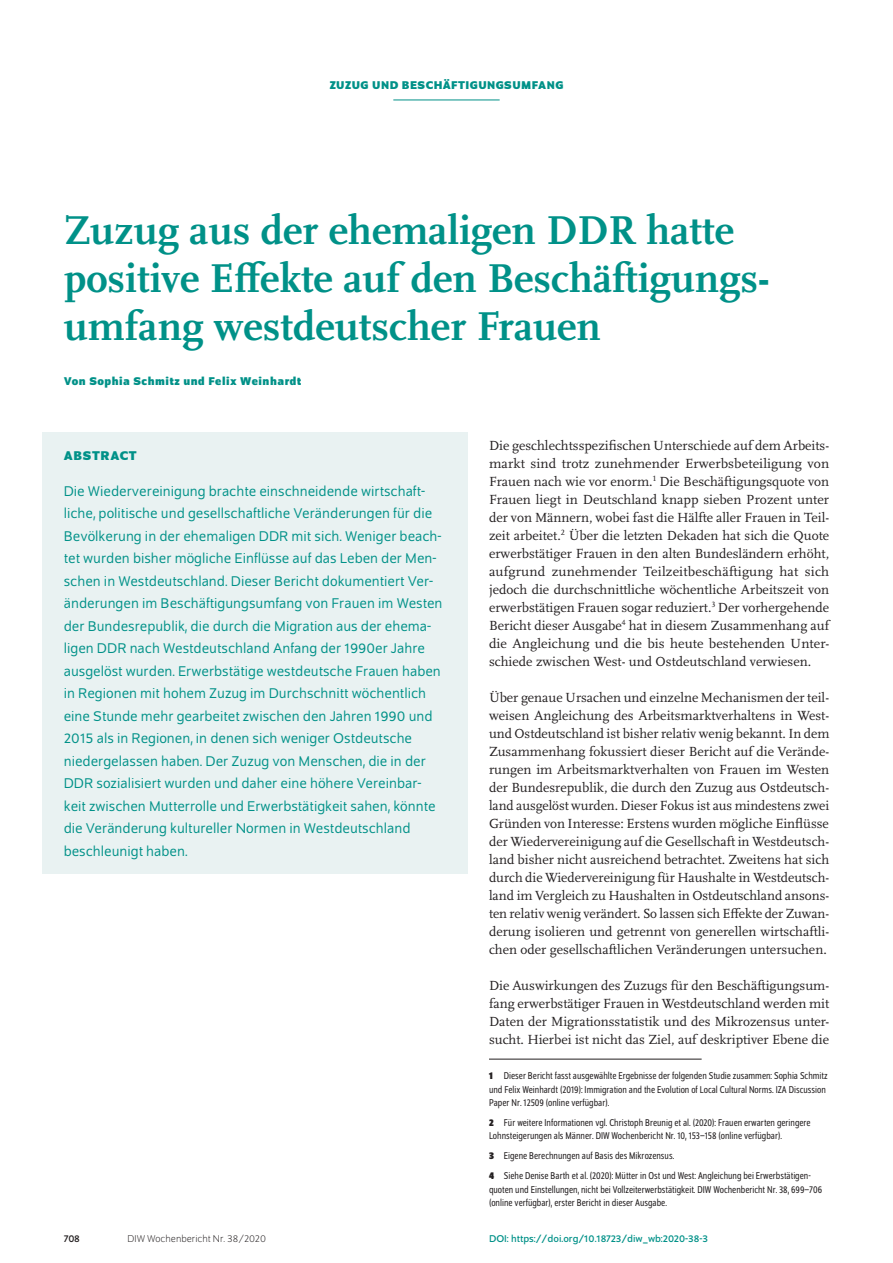
<style>
.page{position:relative;width:893px;height:1263px;background:#fff}
.page>*{position:absolute;margin:0;border:0;box-sizing:border-box;transform-origin:0 0}
.t1{font:700 42px/48px "Scala Pro";color:#009188}
.t2{font:15px/22.5px "Schumpeter Blond";color:#009188}
.t3{font:13.8px/18px "Scala Pro";color:#231f20;text-align:justify}
.t4{font:700 13.5px "Schumpeter";letter-spacing:.05em;color:#009188}
.t5{font:700 12px "Schumpeter";letter-spacing:.04em;color:#009188}
.t6{font:semi-condensed 10.5px/13.5px "Schumpeter Blond";color:#231f20}
.t7{font:10.5px "Schumpeter";color:#009188}
.t8{font:300 10.5px "Schumpeter";color:#231f20}
.t9{font:10.5px "Schumpeter";color:#231f20}
.s1{font-family:"Schumpeter";font-weight:700}
</style>
<div class="page">
<hr style="left:393px;top:100px;width:107px;height:1px;background:#009188">
<div style="left:43px;top:432px;width:425px;height:441px;background:#e9f2f2"></div>
<hr style="left:489px;top:1059px;width:213px;height:1px;background:#231f20">
<p class="t5" style="left:330px;top:79px;width:235px">ZUZUG UND BESCHÄFTIGUNGSUMFANG</p>
<h1 class="t1" style="left:64px;top:203px;width:705px">Zuzug aus der ehemaligen DDR hatte positive Effekte auf den Beschäftigungs&shy;umfang westdeutscher Frauen</h1>
<p class="t5" style="left:64px;top:374px;width:239px">Von Sophia Schmitz und Felix Weinhardt</p>
<p class="t4" style="left:64px;top:448px;width:75px">ABSTRACT</p>
<p class="t2" style="left:64px;top:480px;width:380px">Die Wiedervereinigung brachte einschneidende wirtschaft&shy;liche, politische und gesellschaftliche Veränderungen für die Bevölkerung in der ehemaligen DDR mit sich. Weniger beach&shy;tet wurden bisher mögliche Einflüsse auf das Leben der Men&shy;schen in Westdeutschland. Dieser Bericht dokumentiert Ver&shy;änderungen im Beschäftigungsumfang von Frauen im Westen der Bundesrepublik, die durch die Migration aus der ehema&shy;ligen DDR nach Westdeutschland Anfang der 1990er Jahre ausgelöst wurden. Erwerbstätige westdeutsche Frauen haben in Regionen mit hohem Zuzug im Durchschnitt wöchentlich eine Stunde mehr gearbeitet zwischen den Jahren 1990 und 2015 als in Regionen, in denen sich weniger Ostdeutsche niedergelassen haben. Der Zuzug von Menschen, die in der DDR sozialisiert wurden und daher eine höhere Vereinbar&shy;keit zwischen Mutterrolle und Erwerbstätigkeit sahen, könnte die Veränderung kultureller Normen in Westdeutschland beschleunigt haben.</p>
<p class="t3" style="left:489px;top:436px;width:342px">Die geschlechtsspezifischen Unterschiede auf dem Arbeits&shy;markt sind trotz zunehmender Erwerbsbeteiligung von Frauen nach wie vor enorm.<sup>1</sup> Die Beschäftigungsquote von Frauen liegt in Deutschland knapp sieben Prozent unter der von Männern, wobei fast die Hälfte aller Frauen in Teil&shy;zeit arbeitet.<sup>2</sup> Über die letzten Dekaden hat sich die Quote erwerbstätiger Frauen in den alten Bundesländern erhöht, aufgrund zunehmender Teilzeitbeschäftigung hat sich jedoch die durchschnittliche wöchentliche Arbeitszeit von erwerbstätigen Frauen sogar reduziert.<sup>3</sup> Der vorhergehende Bericht dieser Ausgabe<sup>4</sup> hat in diesem Zusammenhang auf die Angleichung und die bis heute bestehenden Unter&shy;schiede zwischen West- und Ostdeutschland verwiesen.</p>
<p class="t3" style="left:489px;top:688px;width:342px">Über genaue Ursachen und einzelne Mechanismen der teil&shy;weisen Angleichung des Arbeitsmarktverhaltens in West&shy;und Ostdeutschland ist bisher relativ wenig bekannt. In dem Zusammenhang fokussiert dieser Bericht auf die Verände&shy;rungen im Arbeitsmarktverhalten von Frauen im Westen der Bundesrepublik, die durch den Zuzug aus Ostdeutsch&shy;land ausgelöst wurden. Dieser Fokus ist aus mindestens zwei Gründen von Interesse: Erstens wurden mögliche Einflüsse der Wiedervereinigung auf die Gesellschaft in Westdeutsch&shy;land bisher nicht ausreichend betrachtet. Zweitens hat sich durch die Wiedervereinigung für Haushalte in Westdeutsch&shy;land im Vergleich zu Haushalten in Ostdeutschland ansons&shy;ten relativ wenig verändert. So lassen sich Effekte der Zuwan&shy;derung isolieren und getrennt von generellen wirtschaftli&shy;chen oder gesellschaftlichen Veränderungen untersuchen.</p>
<p class="t3" style="left:489px;top:976px;width:342px">Die Auswirkungen des Zuzugs für den Beschäftigungsum&shy;fang erwerbstätiger Frauen in Westdeutschland werden mit Daten der Migrationsstatistik und des Mikrozensus unter&shy;sucht. Hierbei ist nicht das Ziel, auf deskriptiver Ebene die</p>
<p class="t6" style="left:489px;top:1069px;width:340px"><span class="s1">1</span> Dieser Bericht fasst ausgewählte Ergebnisse der folgenden Studie zusammen: Sophia Schmitz und Felix Weinhardt (2019): Immigration and the Evolution of Local Cultural Norms. IZA Discussion<br>Paper Nr. 12509 (online verfügbar).</p>
<p class="t6" style="left:489px;top:1116px;width:323px"><span class="s1">2</span> Für weitere Informationen vgl. Christoph Breunig et al. (2020): Frauen erwarten geringere<br>Lohnsteigerungen als Männer. DIW Wochenbericht Nr. 10, 153–158 (online verfügbar).</p>
<p class="t6" style="left:489px;top:1146px;width:323px;line-height:20px"><span class="s1">3</span> Eigene Berechnungen auf Basis des Mikrozensus.<br><span class="s1">4</span> Siehe Denise Barth et al. (2020): Mütter in Ost und West: Angleichung bei Erwerbstätigen-</p>
<p class="t6" style="left:489px;top:1183px;width:335px">quoten und Einstellungen, nicht bei Vollzeiterwerbstätigkeit. DIW Wochenbericht Nr. 38, 699–706 (online verfügbar), erster Bericht in dieser Ausgabe.</p>
<p class="t9" style="left:64px;top:1233px;width:18px">708</p>
<p class="t8" style="left:128px;top:1234px;width:140px">DIW Wochenbericht Nr. 38/2020</p>
<p class="t7" style="left:489px;top:1233px;width:220px">DOI: https://doi.org/10.18723/diw_wb:2020-38-3</p>
</div>
